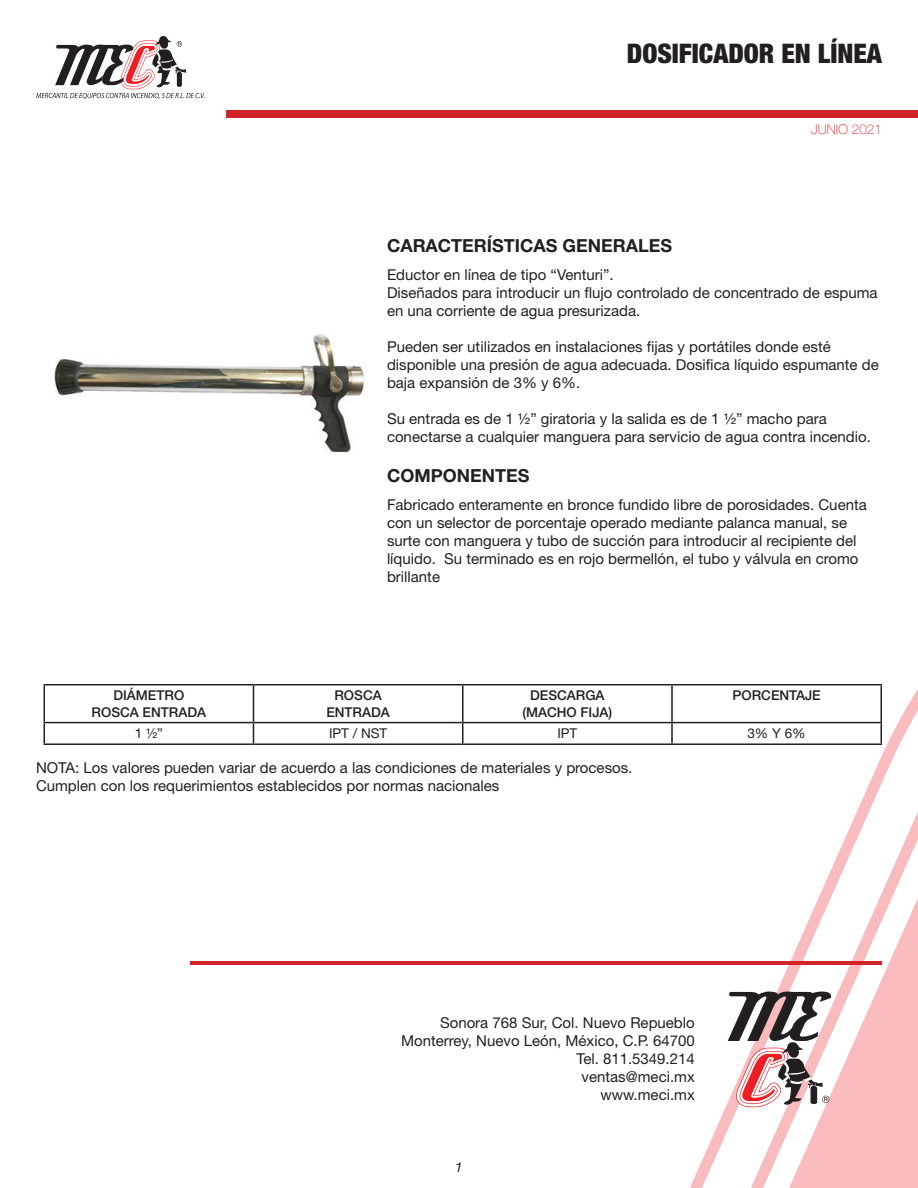
<style>
.page{position:relative;width:918px;height:1188px;background:#fff}
.page>*{position:absolute;margin:0;border:0;box-sizing:border-box;transform-origin:0 0}
.t1{font:900 condensed 27px "Helvetica Neue LT Std";color:#231f20}
.t2{font:700 18px "Helvetica Neue LT Std";color:#231f20}
.t3{font:15px/18px "Helvetica Neue LT Std";color:#231f20}
.t4{font:500 13.5px/16.2px "Helvetica Neue LT Std";color:#231f20;text-align:center}
.t5{font:13.5px "Helvetica Neue LT Std";color:#231f20}
.t6{font:100 13.5px "Helvetica Neue LT Std";color:#ee1d23}
.t7{font:italic 13.5px "Helvetica Neue LT Std";color:#231f20}
</style>
<div class="page">
<svg style="left:659px;top:721px;width:56px;height:467px"></svg>
<svg style="left:715px;top:721px;width:23px;height:437px"></svg>
<svg style="left:738px;top:689px;width:180px;height:499px"></svg>
<svg style="left:36px;top:36px;width:169px;height:63px"></svg>
<div style="left:227px;top:111px;width:691px;height:7px;background:#d1232a"></div>
<img style="left:54px;top:334px;width:311px;height:119px">
<hr style="left:191px;top:962px;width:691px;height:3px;background:#d1232a">
<svg style="left:728px;top:992px;width:103px;height:115px"></svg>
<hr style="left:44px;top:684px;width:210px;height:2px;background:#231f20">
<hr style="left:44px;top:685px;width:1px;height:37px;background:#231f20">
<hr style="left:254px;top:684px;width:209px;height:2px;background:#231f20">
<hr style="left:253px;top:685px;width:1px;height:37px;background:#231f20">
<hr style="left:463px;top:684px;width:209px;height:2px;background:#231f20">
<hr style="left:462px;top:685px;width:2px;height:37px;background:#231f20">
<hr style="left:672px;top:684px;width:210px;height:2px;background:#231f20">
<hr style="left:671px;top:685px;width:2px;height:37px;background:#231f20">
<hr style="left:880px;top:685px;width:2px;height:37px;background:#231f20">
<hr style="left:44px;top:722px;width:210px;height:1px;background:#231f20">
<svg style="left:44px;top:723px;width:1px;height:20px"></svg>
<hr style="left:254px;top:722px;width:209px;height:1px;background:#231f20">
<svg style="left:253px;top:723px;width:1px;height:20px"></svg>
<hr style="left:463px;top:722px;width:209px;height:1px;background:#231f20">
<hr style="left:462px;top:723px;width:2px;height:20px;background:#231f20">
<hr style="left:672px;top:722px;width:210px;height:1px;background:#231f20">
<hr style="left:671px;top:723px;width:2px;height:20px;background:#231f20">
<hr style="left:880px;top:723px;width:2px;height:20px;background:#231f20">
<hr style="left:44px;top:743px;width:210px;height:2px;background:#231f20">
<hr style="left:254px;top:743px;width:209px;height:2px;background:#231f20">
<hr style="left:463px;top:743px;width:209px;height:2px;background:#231f20">
<hr style="left:672px;top:743px;width:210px;height:2px;background:#231f20">
<h1 class="t1" style="left:627px;top:36px;width:257px">DOSIFICADOR EN LÍNEA</h1>
<p class="t6" style="left:811px;top:121px;width:72px">JUNIO 2021</p>
<p class="t2" style="left:387px;top:234px;width:228px">CARACTERÍSTICAS GENERA</p>
<p class="t2" style="left:638px;top:234px;width:23px">LES</p>
<p class="t3" style="left:387px;top:266px;width:492px">Eductor en línea de tipo “Venturi”.<br>Diseñados para introducir un flujo controlado de concentrado de espuma en una corriente de agua presurizada.</p>
<p class="t3" style="left:387px;top:338px;width:493px">Pueden ser utilizados en instalaciones fijas y portátiles donde esté disponible una presión de agua adecuada. Dosifica líquido espumante de baja expansión de 3% y 6%.</p>
<p class="t3" style="left:387px;top:410px;width:485px">Su entrada es de 1 ½” giratoria y la salida es de 1 ½” macho para conectarse a cualquier manguera para servicio de agua contra incendio.</p>
<p class="t2" style="left:387px;top:464px;width:121px">COMPONENTES</p>
<p class="t3" style="left:387px;top:496px;width:481px">Fabricado enteramente en bronce fundido libre de porosidades. Cuenta con un selector de porcentaje operado mediante palanca manual, se surte con manguera y tubo de succión para introducir al recipiente del líquido. Su terminado es en rojo bermellón, el tubo y válvula en cromo brillante</p>
<p class="t4" style="left:92px;top:687px;width:116px">DIÁMETRO<br>ROSCA ENTRADA</p>
<p class="t4" style="left:326px;top:687px;width:65px">ROSCA<br>ENTRADA</p>
<p class="t4" style="left:522px;top:687px;width:92px">DESCARGA (MACHO FIJA)</p>
<p class="t4" style="left:732px;top:687px;width:90px">PORCENTAJE</p>
<p class="t5" style="left:135px;top:725px;width:30px">1 ½”</p>
<p class="t5" style="left:329px;top:725px;width:42px">ipt / nst</p>
<p class="t5" style="left:557px;top:725px;width:13px">ipt</p>
<p class="t5" style="left:747px;top:725px;width:60px">3% y 6%</p>
<p class="t3" style="left:36px;top:759px;width:598px">NOTA: Los valores pueden variar de acuerdo a las condiciones de materiales y procesos.<br>Cumplen con los requerimientos establecidos por normas nacionales</p>
<p class="t3" style="left:401px;top:1013px;width:295px;text-align:right">Sonora 768 Sur, Col. Nuevo Repueblo<br>Monterrey, Nuevo León, México, C.P. 64700<br>Tel. 811.5349.214<br>ventas@meci.mx<br>www.meci.mx</p>
<p class="t7" style="left:455px;top:1160px;width:9px">1</p>
</div>
